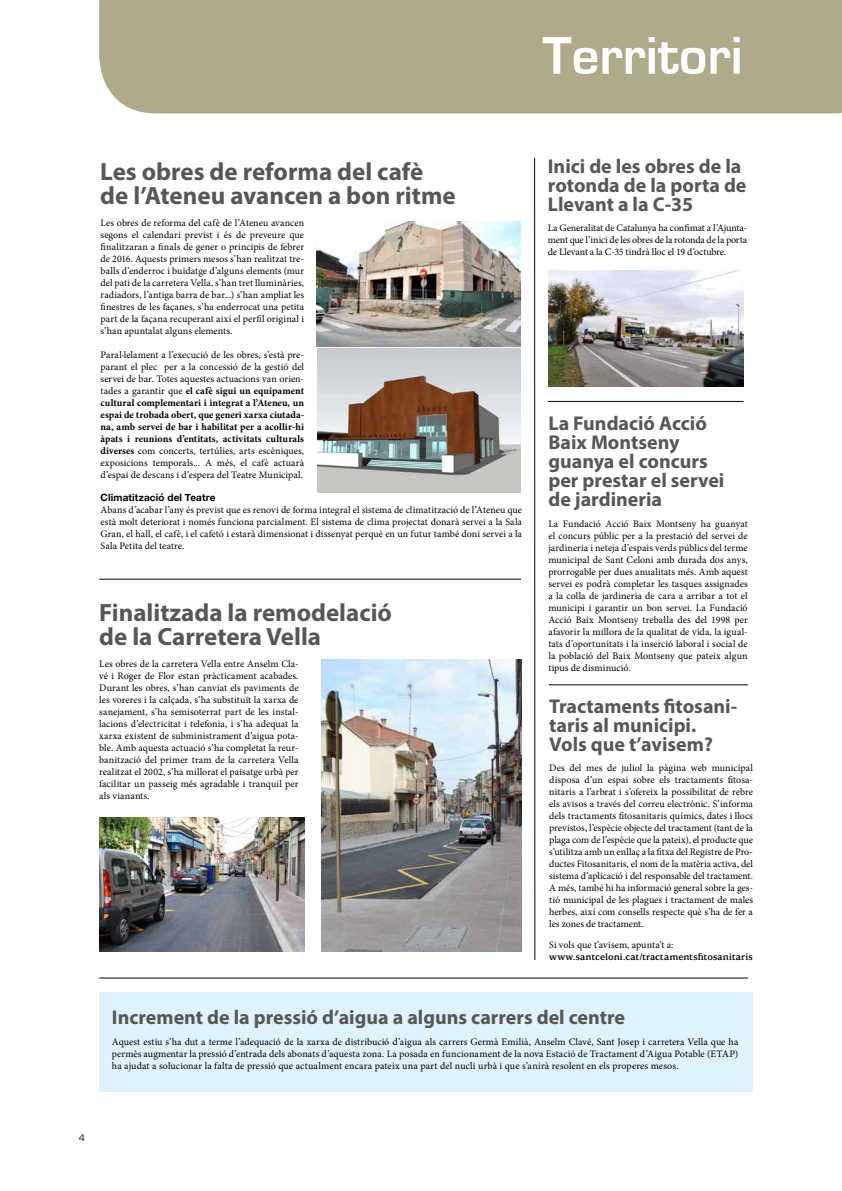
<style>
.page{position:relative;width:842px;height:1191px;background:#fff}
.page>*{position:absolute;margin:0;border:0;box-sizing:border-box;transform-origin:0 0}
.t1{font:700 55px "Eurostile";color:#fff}
.t2{font:700 25px/24px "Myriad Pro";color:#575756}
.t3{font:700 20px/19px "Myriad Pro";color:#575756}
.t4{font:10px/12px "Minion Pro";letter-spacing:.005em;color:#000;text-align:justify}
.t5{font:700 10px "AT Usherwood";letter-spacing:.01em;color:#000}
.t6{font:700 10px "Helvetica Neue";letter-spacing:.015em;color:#000}
.t7{font:10px "Eurostile";color:#000}
.s1{font-weight:700}
</style>
<div class="page">
<div style="left:99px;top:992px;width:654px;height:100px;background:#dff2fd"></div>
<div style="left:99px;top:0;width:742px;height:113px;background:#aeaa8a"></div>
<svg style="left:841px;top:0;width:1px;height:113px"></svg>
<hr style="left:99px;top:579px;width:422px;height:1px;background:#000">
<hr style="left:99px;top:977px;width:649px;height:1px;background:#000">
<hr style="left:548px;top:401px;width:196px;height:1px;background:#000">
<hr style="left:549px;top:684px;width:199px;height:1px;background:#000">
<hr style="left:534px;top:158px;width:1px;height:802px;background:#000">
<img style="left:99px;top:817px;width:205px;height:134px">
<img style="left:322px;top:660px;width:199px;height:291px">
<img style="left:317px;top:222px;width:204px;height:125px">
<img style="left:317px;top:349px;width:204px;height:143px">
<img style="left:548px;top:270px;width:196px;height:117px">
<h1 class="t1" style="left:542px;top:26px;width:202px">Territori</h1>
<h2 class="t2" style="left:100px;top:159px;width:357px">Les obres de reforma del cafè de l’Ateneu avancen a bon ritme</h2>
<p class="t4" style="left:101px;top:217px;width:205px">Les obres de reforma del cafè de l’Ateneu avancen segons el calendari previst i és de preveure que finalitzaran a finals de gener o principis de febrer de 2016. Aquests primers mesos s’han realitzat tre&shy;balls d’enderroc i buidatge d’alguns elements (mur del pati de la carretera Vella, s’han tret lluminàries, radiadors, l’antiga barra de bar...) s’han ampliat les finestres de les façanes, s’ha enderrocat una petita part de la façana recuperant així el perfil original i s’han apuntalat alguns elements.</p>
<p class="t4" style="left:101px;top:348px;width:205px">Paral·lelament a l’execució de les obres, s’està pre&shy;parant el plec per a la concessió de la gestió del servei de bar. Totes aquestes actuacions van orien&shy;tades a garantir que <span class="s1">el cafè sigui un equipament cultural complementari i integrat a l’Ateneu, un espai de trobada obert, que generi xarxa ciutada&shy;na, amb servei de bar i habilitat per a acollir-hi àpats i reunions d’entitats, activitats culturals diverses</span> com concerts, tertúlies, arts escèniques, exposicions temporals... A més, el cafè actuarà d’espai de descans i d’espera del Teatre Municipal.</p>
<p class="t6" style="left:101px;top:489px;width:117px">Climatització del Teatre</p>
<p class="t4" style="left:101px;top:504px;width:423px">Abans d’acabar l’any és previst que es renovi de forma integral el sistema de climatització de l’Ateneu que està molt deteriorat i només funciona parcialment. El sistema de clima projectat donarà servei a la Sala Gran, el hall, el cafè, i el cafetó i estarà dimensionat i dissenyat perquè en un futur també doni servei a la Sala Petita del teatre.</p>
<h2 class="t2" style="left:99px;top:599px;width:294px">Finalitzada la remodelació de la Carretera Vella</h2>
<p class="t4" style="left:99px;top:658px;width:201px;text-align:left">Les obres de la carretera Vella entre Anselm Cla&shy;vé i Roger de Flor estan pràcticament acabades.<br>Durant les obres, s’han canviat els paviments de les voreres i la calçada, s’ha substituït la xarxa de sanejament, s’ha semisoterrat part de les instal· lacions d’electricitat i telefonia, i s’ha adequat la xarxa existent de subministrament d’aigua pota&shy;ble. Amb aquesta actuació s’ha completat la reur&shy;banització del primer tram de la carretera Vella realitzat el 2002, s’ha millorat el paisatge urbà per facilitar un passeig més agradable i tranquil per als vianants.</p>
<h3 class="t3" style="left:548px;top:156px;width:200px">Inici de les obres de la rotonda de la porta de<br>Llevant a la C-35</h3>
<p class="t4" style="left:548px;top:222px;width:201px">La Generalitat de Catalunya ha confimat a l’Ajunta&shy;ment que l’inici de les obres de la rotonda de la porta de Llevant a la C-35 tindrà lloc el 19 d’octubre.</p>
<h3 class="t3" style="left:548px;top:413px;width:178px">La Fundació Acció<br>Baix Montseny guanya el concurs per prestar el servei de jardineria</h3>
<p class="t4" style="left:548px;top:517px;width:201px">La Fundació Acció Baix Montseny ha guanyat el concurs públic per a la prestació del servei de jardineria i neteja d’espais verds públics del terme municipal de Sant Celoni amb durada dos anys, prorrogable per dues anualitats més. Amb aquest servei es podrà completar les tasques assignades a la colla de jardineria de cara a arribar a tot el municipi i garantir un bon servei. La Fundació Acció Baix Montseny treballa des del 1998 per afavorir la millora de la qualitat de vida, la igual&shy;tats d’oportunitats i la inserció laboral i social de la població del Baix Montseny que pateix algun tipus de disminució.</p>
<h3 class="t3" style="left:549px;top:695px;width:189px">Tractaments fitosani&shy;taris al municipi.<br>Vols que t’avisem?</h3>
<p class="t4" style="left:549px;top:762px;width:205px">Des del mes de juliol la pàgina web municipal disposa d’un espai sobre els tractaments fitosa&shy;nitaris a l’arbrat i s’ofereix la possibilitat de rebre els avisos a través del correu electrònic. S’informa dels tractaments fitosanitaris químics, dates i llocs previstos, l’espècie objecte del tractament (tant de la plaga com de l’espècie que la pateix), el producte que s’utilitza amb un enllaç a la fitxa del Registre de Pro&shy;ductes Fitosanitaris, el nom de la matèria activa, del sistema d’aplicació i del responsable del tractament.<br>A més, també hi ha informació general sobre la ges&shy;tió municipal de les plagues i tractament de males herbes, així com consells respecte què s’ha de fer a les zones de tractament.</p>
<p class="t4" style="left:549px;top:938px;width:126px">Si vols que t’avisem, apunta’t a:</p>
<p class="t5" style="left:549px;top:950px;width:205px">www.santceloni.cat/tractamentsfitosanitaris</p>
<h3 class="t3" style="left:112px;top:1007px;width:515px">Increment de la pressió d’aigua a alguns carrers del centre</h3>
<p class="t4" style="left:112px;top:1035px;width:628px">Aquest estiu s’ha dut a terme l’adequació de la xarxa de distribució d’aigua als carrers Germà Emilià, Anselm Clavé, Sant Josep i carretera Vella que ha permès augmentar la pressió d’entrada dels abonats d’aquesta zona. La posada en funcionament de la nova Estació de Tractament d’Aigua Potable (ETAP) ha ajudat a solucionar la falta de pressió que actualment encara pateix una part del nucli urbà i que s’anirà resolent en els properes mesos.</p>
<p class="t7" style="left:79px;top:1132px;width:8px">4</p>
</div>
